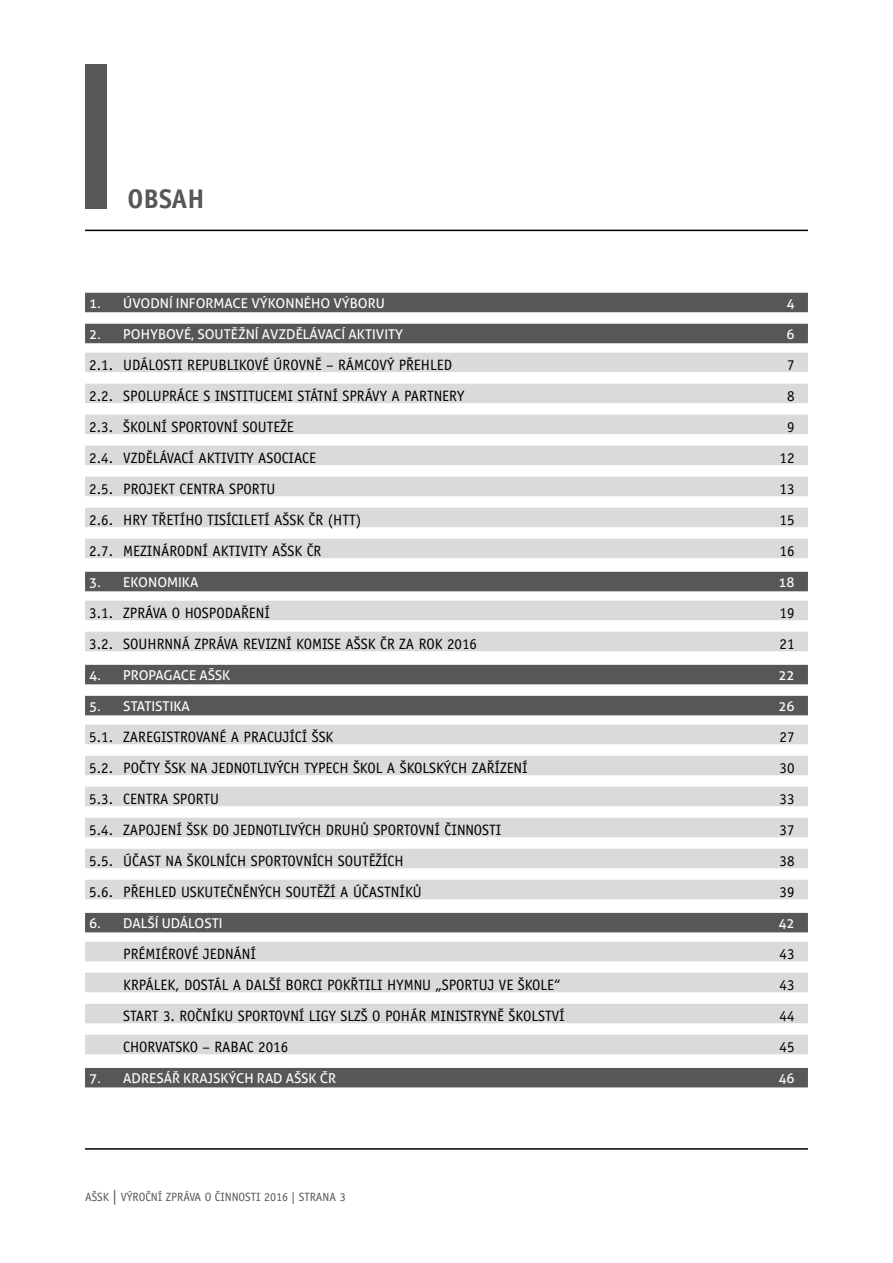
<style>
.page{position:relative;width:893px;height:1263px;background:#fff}
.page>*{position:absolute;margin:0;border:0;box-sizing:border-box;transform-origin:0 0}
.t1{font:700 27px "Officina Sans CE";color:#575756}
.t2{font:15px "Officina Sans CE";color:#000}
.t3{font:13.5px "Aller";color:#fff}
.t4{font:12px "Officina Sans CE";color:#575756}
.s1{font-size:15px}
</style>
<div class="page">
<hr style="left:85px;top:1148px;width:723px;height:2px;background:#000">
<div style="left:85px;top:293px;width:723px;height:19px;background:#575756"></div>
<div style="left:85px;top:324px;width:723px;height:19px;background:#575756"></div>
<div style="left:85px;top:353px;width:723px;height:19px;background:#dadada"></div>
<div style="left:85px;top:384px;width:723px;height:19px;background:#dadada"></div>
<div style="left:85px;top:415px;width:723px;height:19px;background:#dadada"></div>
<div style="left:85px;top:446px;width:723px;height:19px;background:#dadada"></div>
<div style="left:85px;top:477px;width:723px;height:19px;background:#dadada"></div>
<div style="left:85px;top:508px;width:723px;height:19px;background:#dadada"></div>
<div style="left:85px;top:539px;width:723px;height:19px;background:#dadada"></div>
<div style="left:85px;top:572px;width:723px;height:19px;background:#575756"></div>
<div style="left:85px;top:601px;width:723px;height:19px;background:#dadada"></div>
<div style="left:85px;top:632px;width:723px;height:19px;background:#dadada"></div>
<div style="left:85px;top:665px;width:723px;height:19px;background:#575756"></div>
<div style="left:85px;top:696px;width:723px;height:19px;background:#575756"></div>
<div style="left:85px;top:725px;width:723px;height:19px;background:#dadada"></div>
<div style="left:85px;top:756px;width:723px;height:19px;background:#dadada"></div>
<div style="left:85px;top:787px;width:723px;height:19px;background:#dadada"></div>
<div style="left:85px;top:818px;width:723px;height:19px;background:#dadada"></div>
<div style="left:85px;top:849px;width:723px;height:19px;background:#dadada"></div>
<div style="left:85px;top:880px;width:723px;height:19px;background:#dadada"></div>
<div style="left:85px;top:913px;width:723px;height:19px;background:#575756"></div>
<div style="left:85px;top:942px;width:723px;height:19px;background:#dadada"></div>
<div style="left:85px;top:973px;width:723px;height:19px;background:#dadada"></div>
<div style="left:85px;top:1004px;width:723px;height:19px;background:#dadada"></div>
<div style="left:85px;top:1035px;width:723px;height:19px;background:#dadada"></div>
<div style="left:85px;top:1068px;width:723px;height:19px;background:#575756"></div>
<hr style="left:85px;top:230px;width:723px;height:1px;background:#000">
<div style="left:85px;top:64px;width:21px;height:144px;background:#575756"></div>
<h1 class="t1" style="left:128px;top:184px;width:79px">OBSAH</h1>
<p class="t3" style="left:89px;top:295px;width:297px">1. ÚVODNÍ INFORMACE VÝKONNÉHO VÝBORU</p>
<p class="t3" style="left:786px;top:295px;width:10px">4</p>
<p class="t3" style="left:89px;top:326px;width:315px">2. POHYBOVÉ, SOUTĚŽNÍ A VZDĚLÁVACÍ AKTIVITY</p>
<p class="t3" style="left:786px;top:326px;width:10px">6</p>
<p class="t2" style="left:89px;top:356px;width:364px">2.1. UDÁLOSTI REPUBLIKOVÉ ÚROVNĚ – RÁMCOVÝ PŘEHLED</p>
<p class="t2" style="left:787px;top:356px;width:9px">7</p>
<p class="t2" style="left:89px;top:387px;width:376px">2.2. SPOLUPRÁCE S INSTITUCEMI STÁTNÍ SPRÁVY A PARTNERY</p>
<p class="t2" style="left:787px;top:387px;width:9px">8</p>
<p class="t2" style="left:89px;top:418px;width:206px">2.3. ŠKOLNÍ SPORTOVNÍ SOUTEŽE</p>
<p class="t2" style="left:787px;top:418px;width:9px">9</p>
<p class="t2" style="left:89px;top:449px;width:228px">2.4. VZDĚLÁVACÍ AKTIVITY ASOCIACE</p>
<p class="t2" style="left:780px;top:449px;width:16px">12</p>
<p class="t2" style="left:89px;top:480px;width:187px">2.5. PROJEKT CENTRA SPORTU</p>
<p class="t2" style="left:780px;top:480px;width:16px">13</p>
<p class="t2" style="left:89px;top:511px;width:274px">2.6. HRY TŘETÍHO TISÍCILETÍ AŠSK ČR (HTT)</p>
<p class="t2" style="left:780px;top:511px;width:16px">15</p>
<p class="t2" style="left:89px;top:542px;width:234px">2.7. MEZINÁRODNÍ AKTIVITY AŠSK ČR</p>
<p class="t2" style="left:780px;top:542px;width:16px">16</p>
<p class="t3" style="left:89px;top:574px;width:111px">3. EKONOMIKA</p>
<p class="t3" style="left:778px;top:574px;width:18px">18</p>
<p class="t2" style="left:89px;top:604px;width:182px">3.1. ZPRÁVA O HOSPODAŘENÍ</p>
<p class="t2" style="left:780px;top:604px;width:16px">19</p>
<p class="t2" style="left:89px;top:635px;width:389px">3.2. SOUHRNNÁ ZPRÁVA REVIZNÍ KOMISE AŠSK ČR ZA ROK 2016</p>
<p class="t2" style="left:780px;top:635px;width:16px">21</p>
<p class="t3" style="left:89px;top:667px;width:143px">4. PROPAGACE AŠSK</p>
<p class="t3" style="left:778px;top:667px;width:18px">22</p>
<p class="t3" style="left:89px;top:698px;width:102px">5. STATISTIKA</p>
<p class="t3" style="left:778px;top:698px;width:18px">26</p>
<p class="t2" style="left:89px;top:728px;width:246px">5.1. ZAREGISTROVANÉ A PRACUJÍCÍ ŠSK</p>
<p class="t2" style="left:780px;top:728px;width:16px">27</p>
<p class="t2" style="left:89px;top:759px;width:440px">5.2. POČTY ŠSK NA JEDNOTLIVÝCH TYPECH ŠKOL A ŠKOLSKÝCH ZAŘÍZENÍ</p>
<p class="t2" style="left:780px;top:759px;width:16px">30</p>
<p class="t2" style="left:89px;top:790px;width:131px">5.3. CENTRA SPORTU</p>
<p class="t2" style="left:780px;top:790px;width:16px">33</p>
<p class="t2" style="left:89px;top:821px;width:414px">5.4. ZAPOJENÍ ŠSK DO JEDNOTLIVÝCH DRUHŮ SPORTOVNÍ ČINNOSTI</p>
<p class="t2" style="left:780px;top:821px;width:16px">37</p>
<p class="t2" style="left:89px;top:852px;width:316px">5.5. ÚČAST NA ŠKOLNÍCH SPORTOVNÍCH SOUTĚŽÍCH</p>
<p class="t2" style="left:780px;top:852px;width:16px">38</p>
<p class="t2" style="left:89px;top:883px;width:334px">5.6. PŘEHLED USKUTEČNĚNÝCH SOUTĚŽÍ A ÚČASTNÍKŮ</p>
<p class="t2" style="left:780px;top:883px;width:16px">39</p>
<p class="t3" style="left:89px;top:915px;width:135px">6. DALŠÍ UDÁLOSTI</p>
<p class="t3" style="left:778px;top:915px;width:18px">42</p>
<p class="t2" style="left:123px;top:945px;width:134px">PRÉMIÉROVÉ JEDNÁNÍ</p>
<p class="t2" style="left:780px;top:945px;width:16px">43</p>
<p class="t2" style="left:123px;top:976px;width:439px">KRPÁLEK, DOSTÁL A DALŠÍ BORCI POKŘTILI HYMNU „SPORTUJ VE ŠKOLE“</p>
<p class="t2" style="left:780px;top:976px;width:16px">43</p>
<p class="t2" style="left:123px;top:1007px;width:443px">START 3. ROČNÍKU SPORTOVNÍ LIGY SLZŠ O POHÁR MINISTRYNĚ ŠKOLSTVÍ</p>
<p class="t2" style="left:780px;top:1007px;width:16px">44</p>
<p class="t2" style="left:123px;top:1038px;width:166px">CHORVATSKO – RABAC 2016</p>
<p class="t2" style="left:780px;top:1038px;width:16px">45</p>
<p class="t3" style="left:89px;top:1070px;width:249px">7. ADRESÁŘ KRAJSKÝCH RAD AŠSK ČR</p>
<p class="t3" style="left:778px;top:1070px;width:18px">46</p>
<p class="t4" style="left:85px;top:1189px;width:262px">AŠSK <span class="s1">|</span> VÝROČNÍ ZPRÁVA O ČINNOSTI 2016 | STRANA 3</p>
</div>
